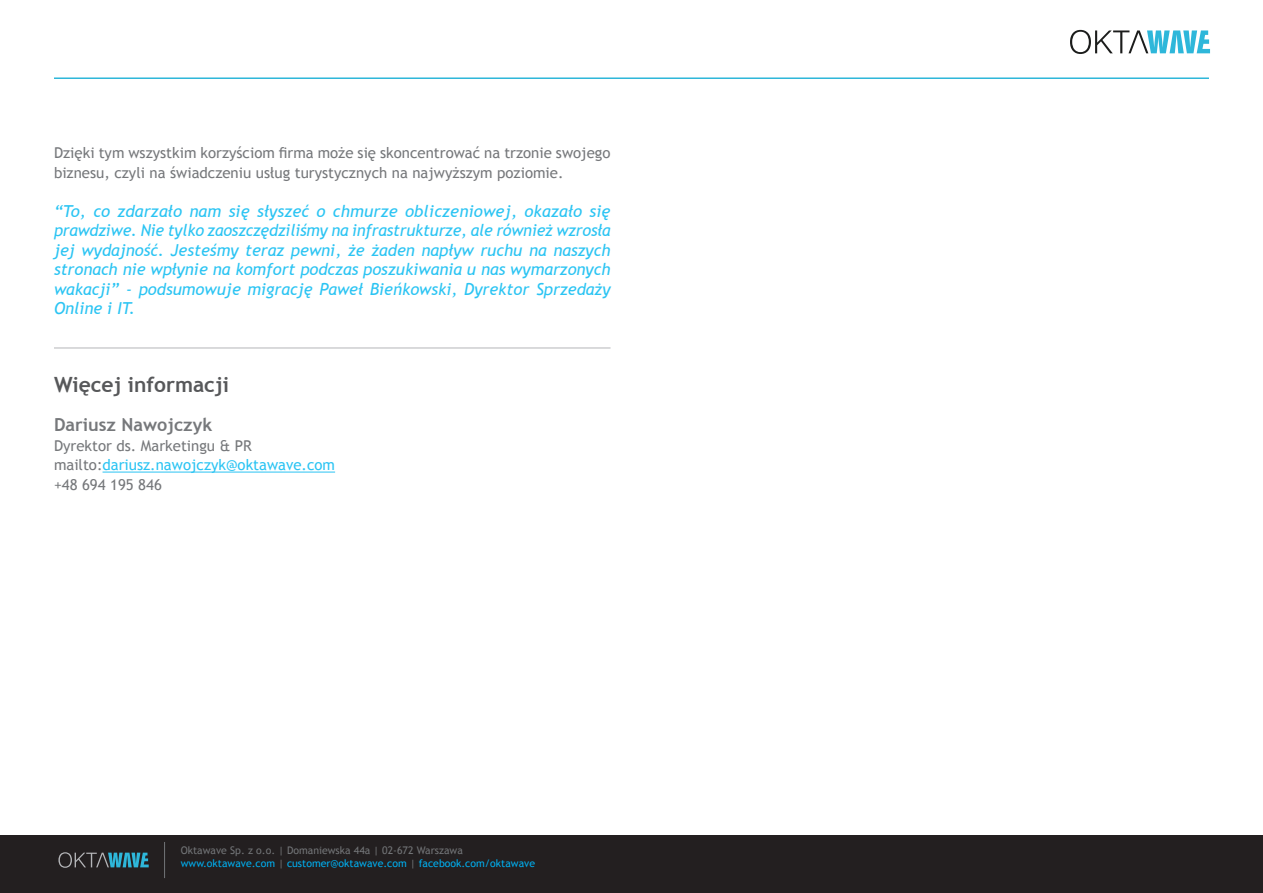
<style>
.page{position:relative;width:1263px;height:893px;background:#fff}
.page>*{position:absolute;margin:0;border:0;box-sizing:border-box;transform-origin:0 0}
.Styl_akapitowy_1{font:700 21px "Trebuchet MS";color:#57585a}
.Styl_akapitowy_1-2{font:700 18px "Trebuchet MS";color:#76787b}
.Styl_akapitowy_1-3{font:italic 16.5px/19.5px "Trebuchet MS";color:#2bc4f3;text-align:justify}
.Styl_akapitowy_1-4{font:15px/19.5px "Trebuchet MS";color:#76787b}
.Styl_akapitowy_1-5{font:15px "Trebuchet MS";color:#2bc4f3}
.t1{font:10.5px "Trebuchet MS";color:#00aeef}
.t2{font:10.5px "Trebuchet MS";color:#727477}
.s1{color:#76787b}
.s2{color:#727477}
</style>
<div class="page">
<hr style="left:103px;top:472px;width:232px;height:1px;background:#2bc4f3">
<hr style="left:54px;top:77px;width:1155px;height:2px;background:#2eb7da">
<hr style="left:54px;top:348px;width:556px;height:1px;background:#b4b5b8">
<div style="left:0;top:835px;width:1263px;height:58px;background:#231f20"></div>
<svg style="left:1070px;top:30px;width:140px;height:24px"></svg>
<svg style="left:58px;top:852px;width:91px;height:16px"></svg>
<hr style="left:164px;top:842px;width:1px;height:36px;background:#727477">
<p class="Styl_akapitowy_1-4" style="left:54px;top:143px;width:558px">Dzięki tym wszystkim korzyściom firma może się skoncentrować na trzonie swojego biznesu, czyli na świadczeniu usług turystycznych na najwyższym poziomie.</p>
<p class="Styl_akapitowy_1-3" style="left:54px;top:201px;width:558px">“To, co zdarzało nam się słyszeć o chmurze obliczeniowej, okazało się prawdziwe. Nie tylko zaoszczędziliśmy na infrastrukturze, ale również wzrosła jej wydajność. Jesteśmy teraz pewni, że żaden napływ ruchu na naszych stronach nie wpłynie na komfort podczas poszukiwania u nas wymarzonych wakacji” - podsumowuje migrację Paweł Bieńkowski, Dyrektor Sprzedaży Online i IT.</p>
<p class="Styl_akapitowy_1" style="left:54px;top:372px;width:176px">Więcej informacji</p>
<p class="Styl_akapitowy_1-2" style="left:54px;top:413px;width:160px">Dariusz Nawojczyk</p>
<p class="Styl_akapitowy_1-4" style="left:54px;top:436px;width:199px">Dyrektor ds. Marketingu &amp; PR</p>
<p class="Styl_akapitowy_1-5" style="left:54px;top:456px;width:283px"><span class="s1">mailto:</span>dariusz.nawojczyk@oktawave.com</p>
<p class="Styl_akapitowy_1-4" style="left:54px;top:475px;width:109px">+48 694 195 846</p>
<p class="t2" style="left:181px;top:844px;width:284px">Oktawave Sp. z o.o. | Domaniewska 44a | 02-672 Warszawa</p>
<p class="t1" style="left:181px;top:857px;width:356px">www.oktawave.com <span class="s2">|</span> customer@oktawave.com <span class="s2">|</span> facebook.com/oktawave</p>
</div>
